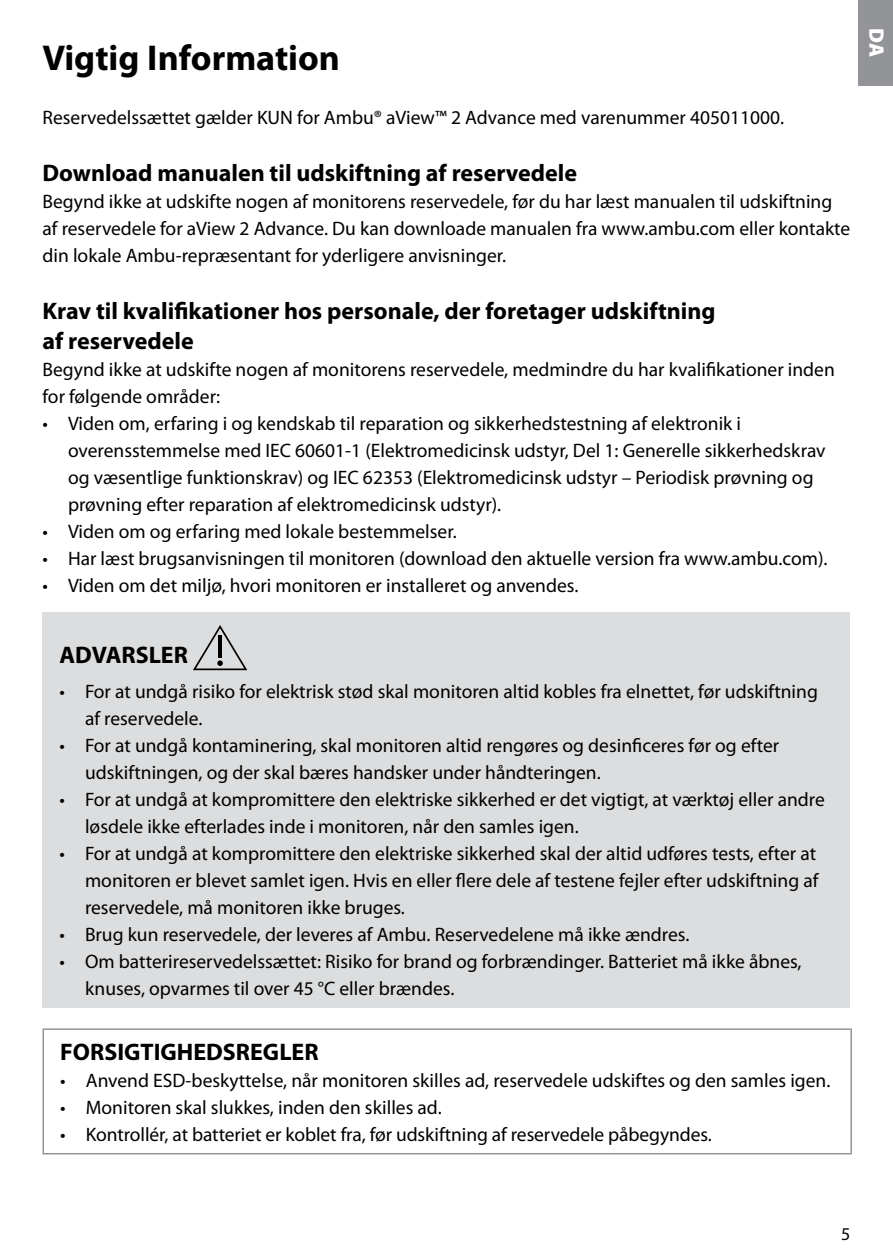
<style>
.page{position:relative;width:893px;height:1259px;background:#fff}
.page>*{position:absolute;margin:0;border:0;box-sizing:border-box;transform-origin:0 0}
.t1{font:700 36px "Myriad Pro";color:#000}
.t2{font:700 24px/30px "Myriad Pro";color:#000}
.t3{font:900 21px "Myriad Pro";color:#fff}
.t4{font:19.5px/27px "Myriad Pro";color:#000}
.t5{font:18px "Myriad Pro";color:#000}
</style>
<div class="page">
<div style="left:43px;top:612px;width:807px;height:396px;background:#dcddde"></div>
<svg style="left:193px;top:625px;width:54px;height:45px"></svg>
<hr style="left:43px;top:1028px;width:809px;height:2px;background:#939498">
<hr style="left:43px;top:1030px;width:1px;height:123px;background:#939498">
<hr style="left:850px;top:1030px;width:2px;height:123px;background:#939498">
<hr style="left:43px;top:1153px;width:809px;height:1px;background:#939498">
<div style="left:859px;top:0;width:34px;height:85px;background:#939498"></div>
<h1 class="t1" style="left:43px;top:34px;width:299px">Vigtig Information</h1>
<p class="t4" style="left:43px;top:103px;width:743px">Reservedelssættet gælder KUN for Ambu® aView™ 2 Advance med varenummer 405011000.</p>
<p class="t2" style="left:43px;top:157px;width:536px">Download manualen til udskiftning af reservedele</p>
<p class="t4" style="left:43px;top:187px;width:809px">Begynd ikke at udskifte nogen af monitorens reservedele, før du har læst manualen til udskiftning af reservedele for aView 2 Advance. Du kan downloade manualen fra www.ambu.com eller kontakte din lokale Ambu-repræsentant for yderligere anvisninger.</p>
<p class="t2" style="left:43px;top:295px;width:675px">Krav til kvalifikationer hos personale, der foretager udskiftning af reservedele</p>
<p class="t4" style="left:43px;top:355px;width:794px">Begynd ikke at udskifte nogen af monitorens reservedele, medmindre du har kvalifikationer inden for følgende områder:</p>
<p class="t4" style="left:68px;top:409px;width:759px;text-indent:-26px">• Viden om, erfaring i og kendskab til reparation og sikkerhedstestning af elektronik i overensstemmelse med IEC 60601-1 (Elektromedicinsk udstyr, Del 1: Generelle sikkerhedskrav og væsentlige funktionskrav) og IEC 62353 (Elektromedicinsk udstyr – Periodisk prøvning og prøvning efter reparation af elektromedicinsk udstyr).</p>
<p class="t4" style="left:43px;top:517px;width:416px">• Viden om og erfaring med lokale bestemmelser.</p>
<p class="t4" style="left:43px;top:544px;width:787px">• Har læst brugsanvisningen til monitoren (download den aktuelle version fra www.ambu.com).</p>
<p class="t4" style="left:43px;top:571px;width:537px">• Viden om det miljø, hvori monitoren er installeret og anvendes.</p>
<p class="t3" style="left:888px;top:28px;width:30px;rotate:90deg">DA</p>
<p class="t2" style="left:60px;top:638px;width:130px">ADVARSLER</p>
<p class="t4" style="left:85px;top:677px;width:734px;text-indent:-26px">• For at undgå risiko for elektrisk stød skal monitoren altid kobles fra elnettet, før udskiftning af reservedele.</p>
<p class="t4" style="left:85px;top:732px;width:696px;text-indent:-26px">• For at undgå kontaminering, skal monitoren altid rengøres og desinficeres før og efter udskiftningen, og der skal bæres handsker under håndteringen.</p>
<p class="t4" style="left:85px;top:786px;width:741px;text-indent:-26px">• For at undgå at kompromittere den elektriske sikkerhed er det vigtigt, at værktøj eller andre løsdele ikke efterlades inde i monitoren, når den samles igen.</p>
<p class="t4" style="left:85px;top:840px;width:735px;text-align:justify;text-indent:-26px">• For at undgå at kompromittere den elektriske sikkerhed skal der altid udføres tests, efter at monitoren er blevet samlet igen. Hvis en eller flere dele af testene fejler efter udskiftning af reservedele, må monitoren ikke bruges.</p>
<p class="t4" style="left:60px;top:921px;width:631px">• Brug kun reservedele, der leveres af Ambu. Reservedelene må ikke ændres.</p>
<p class="t4" style="left:85px;top:948px;width:718px;text-indent:-26px">• Om batterireservedelssættet: Risiko for brand og forbrændinger. Batteriet må ikke åbnes, knuses, opvarmes til over 45 °C eller brændes.</p>
<p class="t2" style="left:60px;top:1036px;width:260px">FORSIGTIGHEDSREGLER</p>
<p class="t4" style="left:60px;top:1066px;width:772px">• Anvend ESD-beskyttelse, når monitoren skilles ad, reservedele udskiftes og den samles igen.</p>
<p class="t4" style="left:60px;top:1093px;width:383px">• Monitoren skal slukkes, inden den skilles ad.</p>
<p class="t4" style="left:60px;top:1120px;width:653px">• Kontrollér, at batteriet er koblet fra, før udskiftning af reservedele påbegyndes.</p>
<p class="t5" style="left:841px;top:1223px;width:11px">5</p>
</div>
